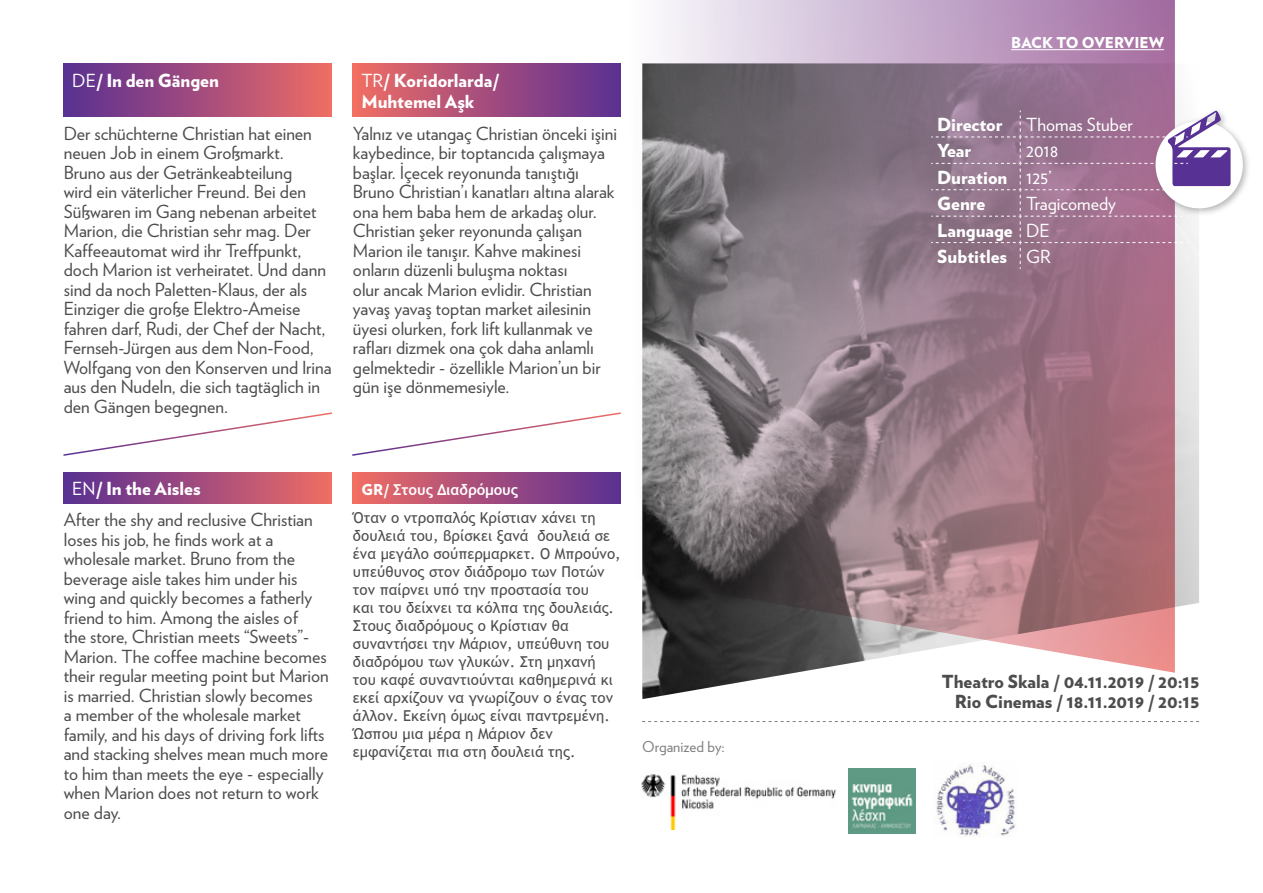
<style>
.page{position:relative;width:1263px;height:893px;background:#fff}
.page>*{position:absolute;margin:0;border:0;box-sizing:border-box;transform-origin:0 0}
.t1{font:18px/19.5px "Verlag";color:#4d4d4d}
.t2{font:900 18px/26.4px "Verlag";color:#fff}
.t3{font:900 18px/19.5px "Verlag";color:#4d4d4d;text-align:right}
.t4{font:18px "Verlag";color:#fff}
.t5{font:15px/18px "Trebuchet MS";color:#4d4d4d}
.t6{font:700 15px "Trebuchet MS";color:#fff}
.t7{font:900 15px "Verlag";color:#fff}
.t8{font:15px "Verlag";color:#808080}
.s1{font-weight:400}
.s2{font-family:"Verlag";font-weight:900}
</style>
<div class="page">
<img style="left:642px;top:269px;width:557px;height:430px">
<div style="left:64px;top:64px;width:268px;height:53px;background:linear-gradient(to right,#582e93,#ed6b65)"></div>
<div style="left:64px;top:472px;width:268px;height:32px;background:linear-gradient(to right,#582e93,#ed6b65)"></div>
<svg style="left:618px;top:0;width:557px;height:673px;background:#98818c"></svg>
<svg style="left:642px;top:721px;width:557px;height:1px"></svg>
<div style="left:353px;top:64px;width:268px;height:53px;background:linear-gradient(to right,#f06c65,#5a2f93)"></div>
<hr style="left:1011px;top:49px;width:153px;height:1px;background:#fff">
<div style="left:1151px;top:107px;width:99px;height:110px;background:#6d6e71;opacity:.5"></div>
<div style="left:1155px;top:121px;width:88px;height:87px;background:#fff;border-radius:50%"></div>
<svg style="left:63px;top:412px;width:269px;height:44px"></svg>
<svg style="left:352px;top:411px;width:270px;height:46px"></svg>
<div style="left:353px;top:472px;width:268px;height:32px;background:linear-gradient(to right,#f06c65,#5a2f93)"></div>
<svg style="left:931px;top:111px;width:299px;height:158px;background:#a6859f"></svg>
<img style="left:641px;top:774px;width:196px;height:55px">
<img style="left:848px;top:768px;width:67px;height:65px">
<img style="left:936px;top:764px;width:79px;height:73px">
<p class="t2" style="left:72px;top:66px;width:148px"><span class="s1">DE</span>/ In den Gängen</p>
<p class="t1" style="left:64px;top:123px;width:269px">Der schüchterne Christian hat einen neuen Job in einem Großmarkt.<br>Bruno aus der Getränkeabteilung<br>wird ein väterlicher Freund. Bei den Süßwaren im Gang nebenan arbeitet Marion, die Christian sehr mag. Der Kaffeeautomat wird ihr Treffpunkt, doch Marion ist verheiratet. Und dann sind da noch Paletten-Klaus, der als Einziger die große Elektro-Ameise fahren darf, Rudi, der Chef der Nacht, Fernseh-Jürgen aus dem Non-Food, Wolfgang von den Konserven und Irina aus den Nudeln, die sich tagtäglich in den Gängen begegnen.</p>
<p class="t2" style="left:361px;top:68px;width:139px;line-height:21.6px"><span class="s1">TR</span>/ Koridorlarda/<br>Muhtemel Aşk</p>
<p class="t1" style="left:353px;top:123px;width:266px">Yalnız ve utangaç Christian önceki işini kaybedince, bir toptancıda çalışmaya başlar. İçecek reyonunda tanıştığı Bruno Christian’ı kanatları altına alarak ona hem baba hem de arkadaş olur.<br>Christian şeker reyonunda çalışan Marion ile tanışır. Kahve makinesi onların düzenli buluşma noktası<br>olur ancak Marion evlidir. Christian yavaş yavaş toptan market ailesinin üyesi olurken, fork lift kullanmak ve rafları dizmek ona çok daha anlamlı gelmektedir - özellikle Marion’un bir gün işe dönmemesiyle.</p>
<p class="t2" style="left:72px;top:474px;width:130px"><span class="s1">EN</span>/ In the Aisles</p>
<p class="t1" style="left:64px;top:509px;width:267px">After the shy and reclusive Christian loses his job, he finds work at a wholesale market. Bruno from the beverage aisle takes him under his wing and quickly becomes a fatherly friend to him. Among the aisles of<br>the store, Christian meets “Sweets”- Marion. The coffee machine becomes their regular meeting point but Marion is married. Christian slowly becomes<br>a member of the wholesale market family, and his days of driving fork lifts and stacking shelves mean much more to him than meets the eye - especially when Marion does not return to work one day.</p>
<p class="t6" style="left:361px;top:480px;width:158px"><span class="s2">GR/</span> Στους Διαδρόμους</p>
<p class="t5" style="left:353px;top:509px;width:269px">Όταν ο ντροπαλός Κρίστιαν χάνει τη δουλειά του, βρίσκει ξανά δουλειά σε ένα μεγάλο σούπερμαρκετ. Ο Μπρούνο, υπεύθυνος στον διάδρομο των Ποτών τον παίρνει υπό την προστασία του<br>και του δείχνει τα κόλπα της δουλειάς.<br>Στους διαδρόμους ο Κρίστιαν θα συναντήσει την Μάριον, υπεύθυνη του διαδρόμου των γλυκών. Στη μηχανή του καφέ συναντιούνται καθημερινά κι εκεί αρχίζουν να γνωρίζουν ο ένας τον άλλον. Εκείνη όμως είναι παντρεμένη.<br>Ώσπου μια μέρα η Μάριον δεν εμφανίζεται πια στη δουλειά της.</p>
<p class="t8" style="left:642px;top:735px;width:84px">Organized by:</p>
<p class="t7" style="left:1011px;top:30px;width:154px">BACK TO OVERVIEW</p>
<p class="t2" style="left:937px;top:110px;width:67px">Director</p>
<p class="t4" style="left:1026px;top:111px;width:108px">Thomas Stuber</p>
<p class="t2" style="left:937px;top:137px;width:36px">Year</p>
<p class="t2" style="left:937px;top:137px;width:123px;text-indent:89px"><span class="s1">2018<br></span>Duration <span class="s1">125’<br></span>Genre</p>
<p class="t2" style="left:937px;top:190px;width:180px;text-indent:89px"><span class="s1">Tragicomedy<br></span>Language <span class="s1">DE<br></span>Subtitles <span class="s1">GR</span></p>
<p class="t3" style="left:942px;top:671px;width:259px">Theatro Skala / 04.11.2019 / 20:15<br>Rio Cinemas / 18.11.2019 / 20:15</p>
</div>
